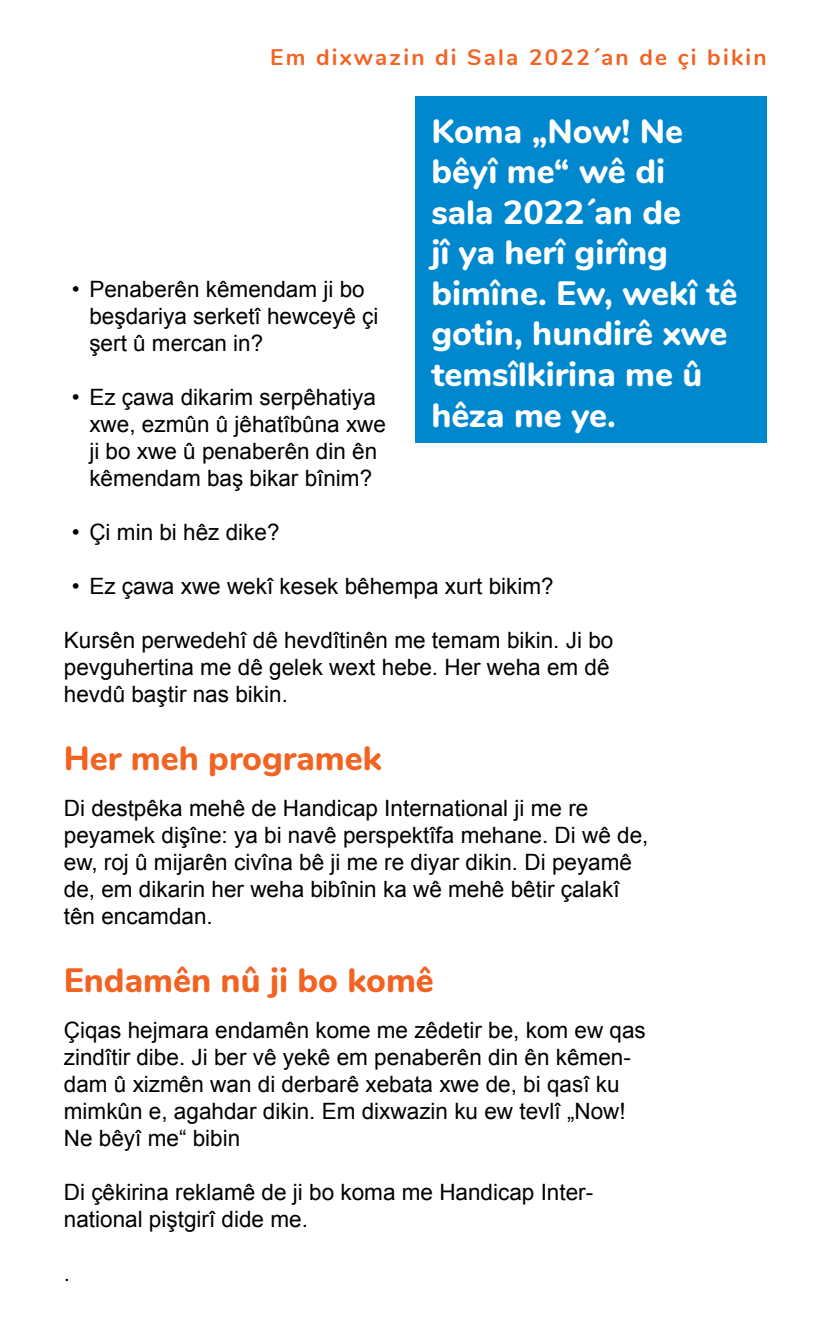
<style>
.page{position:relative;width:830px;height:1340px;background:#fff}
.page>*{position:absolute;margin:0;border:0;box-sizing:border-box;transform-origin:0 0}
.H{font:800 33.75px/40.5px "Nunito";color:#fff}
.t1{font:800 33.75px "Nunito";color:#f26322}
.t2{font:22.5px/27px "Arial";color:#000}
.t3{font:700 22.5px "Nunito";letter-spacing:.1em;color:#f26322}
</style>
<div class="page">
<div style="left:415px;top:96px;width:351px;height:346px;background:#0088ce"></div>
<p class="t3" style="left:270px;top:41px;width:497px">Em dixwazin di Sala 2022´an de çi bikin</p>
<p class="H" style="left:431px;top:109px;width:307px">Koma „Now! Ne bêyî me“ wê di<br>sala 2022´an de<br>jî ya herî girîng bimîne. Ew, wekî tê gotin, hundirê xwe temsîlkirina me û hêza me ye.</p>
<p class="t2" style="left:89px;top:276px;width:290px;text-indent:-18px">• Penaberên kêmendam ji bo beşdariya serketî hewceyê çi şert û mercan in?</p>
<p class="t2" style="left:89px;top:384px;width:298px;text-indent:-18px">• Ez çawa dikarim serpêhatiya xwe, ezmûn û jêhatîbûna xwe ji bo xwe û penaberên din ên kêmendam baş bikar bînim?</p>
<p class="t2" style="left:72px;top:519px;width:209px">• Çi min bi hêz dike?</p>
<p class="t2" style="left:72px;top:573px;width:483px">• Ez çawa xwe wekî kesek bêhempa xurt bikim?</p>
<p class="t2" style="left:64px;top:627px;width:550px">Kursên perwedehî dê hevdîtinên me temam bikin. Ji bo pevguhertina me dê gelek wext hebe. Her weha em dê hevdû baştir nas bikin.</p>
<h4 class="t1" style="left:64px;top:733px;width:319px">Her meh programek</h4>
<p class="t2" style="left:64px;top:795px;width:586px">Di destpêka mehê de Handicap International ji me re peyamek dişîne: ya bi navê perspektîfa mehane. Di wê de, ew, roj û mijarên civîna bê ji me re diyar dikin. Di peyamê de, em dikarin her weha bibînin ka wê mehê bêtir çalakî tên encamdan.</p>
<h4 class="t1" style="left:64px;top:955px;width:371px">Endamên nû ji bo komê</h4>
<p class="t2" style="left:64px;top:1016px;width:583px">Çiqas hejmara endamên kome me zêdetir be, kom ew qas zindîtir dibe. Ji ber vê yekê em penaberên din ên kêmen&shy;dam û xizmên wan di derbarê xebata xwe de, bi qasî ku mimkûn e, agahdar dikin. Em dixwazin ku ew tevlî „Now!<br>Ne bêyî me“ bibin</p>
<p class="t2" style="left:64px;top:1178px;width:530px">Di çêkirina reklamê de ji bo koma me Handicap Inter&shy;national piştgirî dide me.</p>
<p class="t2" style="left:64px;top:1259px;width:8px">.</p>
</div>
